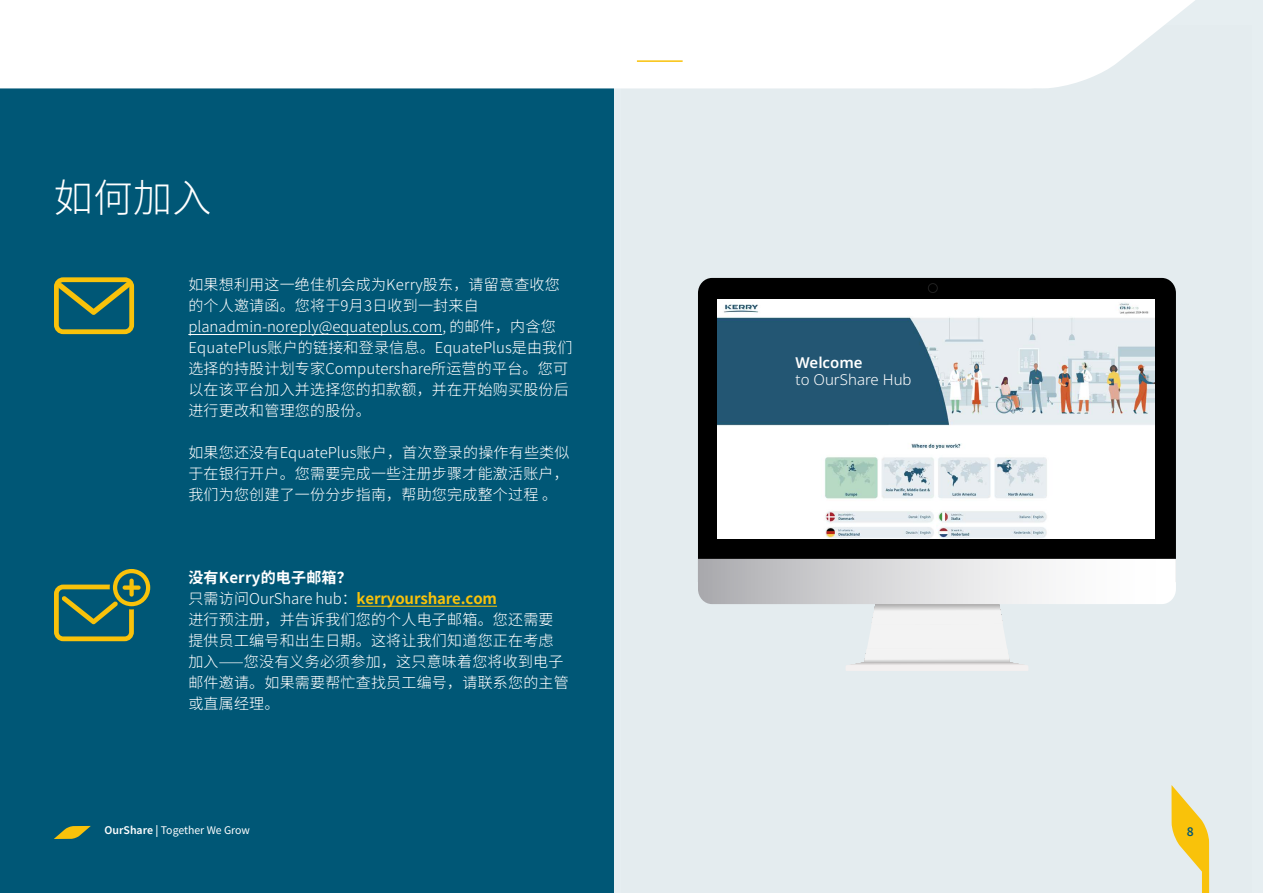
<style>
.page{position:relative;width:1263px;height:893px;background:#fff}
.page>*{position:absolute;margin:0;border:0;box-sizing:border-box;transform-origin:0 0}
.t1{font:300 39px "Noto Sans SC";color:#fff}
.t2{font:300 15px/21px "Noto Sans SC";letter-spacing:.015em;color:#fff}
.t3{font:300 15px "Noto Sans";color:#fff}
.t4{font:600 15px "Noto Sans";color:#fff}
.t5{font:600 12px "Noto Sans SC";color:#005776}
.t6{font:10.5px "Noto Sans SC";color:#fff}
.s1{font-weight:700}
.s2{font-weight:700;color:#f9c20a}
.s3{font-weight:600}
</style>
<div class="page">
<div style="left:0;top:0;width:631px;height:893px;background:#005776"></div>
<div style="left:614px;top:0;width:649px;height:893px;background:#e6eef1"></div>
<div style="left:698px;top:278px;width:478px;height:281px;background:#000"></div>
<svg style="left:698px;top:559px;width:478px;height:112px"></svg>
<div style="left:928px;top:284px;width:9px;height:9px;border:1px solid #212121;border-radius:50%"></div>
<img style="left:718px;top:300px;width:436px;height:239px">
<svg style="left:1077px;top:0;width:118px;height:82px"></svg>
<div style="left:0;top:0;width:1077px;height:88px;background:#fff"></div>
<svg style="left:54px;top:826px;width:37px;height:13px"></svg>
<svg style="left:1171px;top:785px;width:38px;height:108px"></svg>
<hr style="left:637px;top:60px;width:46px;height:2px;background:#f9c20a">
<svg style="left:54px;top:277px;width:80px;height:57px"></svg>
<svg style="left:54px;top:569px;width:96px;height:72px"></svg>
<hr style="left:188px;top:334px;width:254px;height:1px;background:#fff">
<hr style="left:357px;top:606px;width:140px;height:1px;background:#f9c20a">
<h1 class="t1" style="left:54px;top:176px;width:159px">如何加入</h1>
<p class="t2" style="left:188px;top:275px;width:386px">如果想利用这一绝佳机会成为Kerry股东，请留意查收您的个人邀请函。您将于9月3日收到一封来自planadmin-noreply@equateplus.com, 的邮件，内含您<br>EquatePlus账户的链接和登录信息。EquatePlus是由我们选择的持股计划专家Computershare所运营的平台。您可以在该平台加入并选择您的扣款额，并在开始购买股份后进行更改和管理您的股份。</p>
<p class="t2" style="left:188px;top:443px;width:383px;text-align:justify">如果您还没有EquatePlus账户，首次登录的操作有些类似于在银行开户。您需要完成一些注册步骤才能激活账户，我们为您创建了一份分步指南，帮助您完成整个过程 。</p>
<p class="t2" style="left:188px;top:567px;width:382px"><span class="s1">没有Kerry的电子邮箱？<br></span>只需访问OurShare hub：<span class="s2">kerryourshare.com<br></span>进行预注册，并告诉我们您的个人电子邮箱。您还需要提供员工编号和出生日期。这将让我们知道您正在考虑加入——您没有义务必须参加，这只意味着您将收到电子邮件邀请。如果需要帮忙查找员工编号，请联系您的主管或直属经理。</p>
<p class="t4" style="left:796px;top:352px;width:68px">Welcome</p>
<p class="t3" style="left:796px;top:369px;width:117px">to OurShare Hub</p>
<p class="t6" style="left:105px;top:824px;width:147px"><span class="s3">OurShare |</span> Together We Grow</p>
<p class="t5" style="left:1187px;top:824px;width:8px">8</p>
</div>
